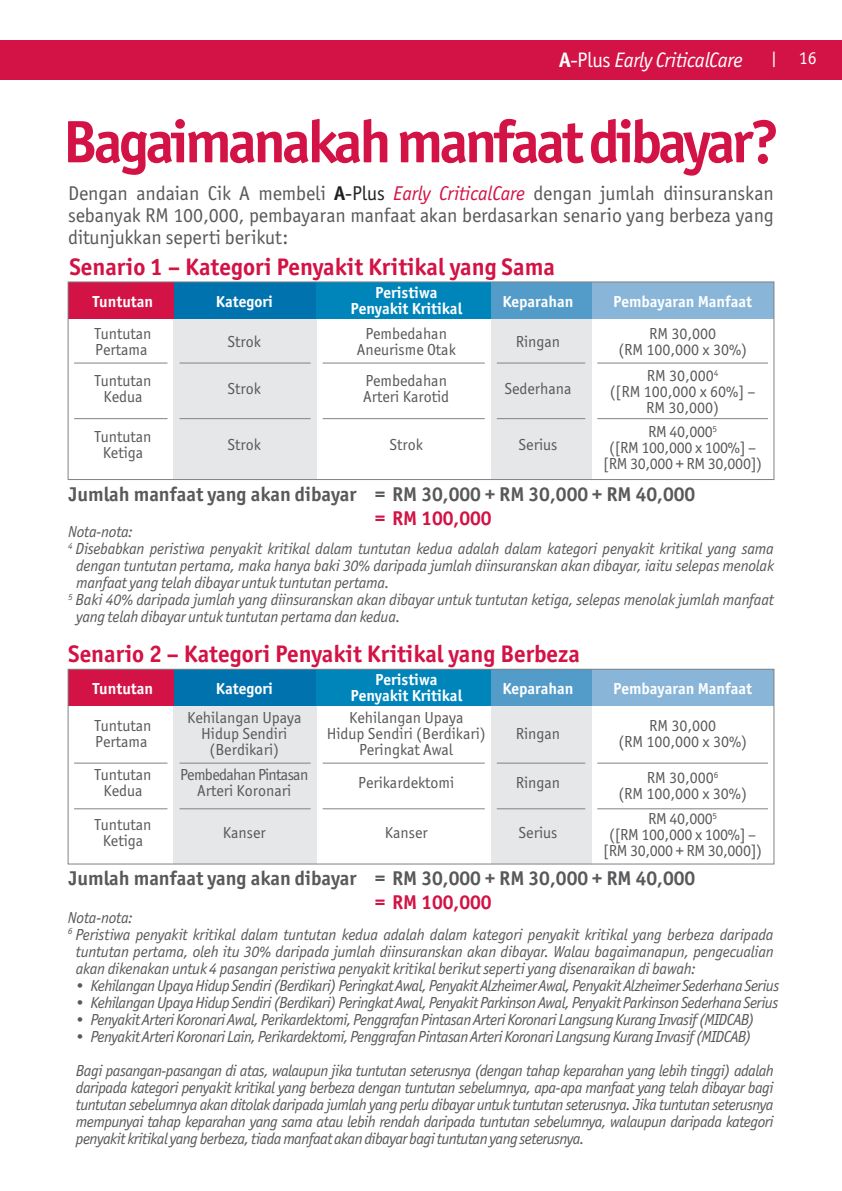
<style>
.page{position:relative;width:842px;height:1191px;background:#fff}
.page>*{position:absolute;margin:0;border:0;box-sizing:border-box;transform-origin:0 0}
.t1{font:700 60px "Officina Sans ITC Pro";letter-spacing:-.06em;color:#d31245}
.t2{font:700 24px "Officina Sans ITC Pro";color:#d31245}
.t3{font:italic 21px "Officina Sans ITC Pro";letter-spacing:-.02em;color:#fff}
.t4{font:20px/22px "Officina Sans ITC Pro";letter-spacing:-.005em;color:#58595b;text-align:justify}
.t5{font:700 20px/24px "Officina Sans ITC Pro";color:#58595b}
.t6{font:18px "Officina Sans ITC Pro";color:#fff}
.t7{font:italic 16px/17px "Officina Sans ITC Pro";letter-spacing:-.02em;color:#58595b}
.t8{font:16px/16px "Officina Sans ITC Pro";color:#58595b;text-align:center}
.t9{font:700 16px/16px "Officina Sans ITC Pro";color:#fff;text-align:center}
.t10{font:16px/16px "Officina Sans ITC Pro";letter-spacing:-.02em;color:#58595b;text-align:center}
.t11{font:16px/16px "Officina Sans ITC Pro";letter-spacing:-.04em;color:#58595b;text-align:center}
.s1{font-weight:700;font-style:normal}
.s2{font-style:normal}
.s3{font-weight:700;color:#231f20}
.s4{color:#231f20}
.s5{font-style:italic;color:#d31245}
.s6{color:#d31245}
</style>
<div class="page">
<div style="left:0;top:40px;width:842px;height:39px;background:#d31245"></div>
<div style="left:174px;top:319px;width:143px;height:160px;background:#e6e7e8"></div>
<div style="left:491px;top:319px;width:100px;height:160px;background:#e6e7e8"></div>
<div style="left:174px;top:282px;width:143px;height:37px;background:#0073ae"></div>
<div style="left:317px;top:282px;width:174px;height:37px;background:#0085bb"></div>
<div style="left:591px;top:282px;width:183px;height:37px;background:#88b5d8"></div>
<div style="left:491px;top:282px;width:100px;height:37px;background:#539bc9"></div>
<div style="left:68px;top:282px;width:106px;height:37px;background:#d31245"></div>
<div style="left:68px;top:281px;width:706px;height:199px;border:1px solid #808285"></div>
<hr style="left:74px;top:362px;width:94px;height:1px;background:#808285">
<hr style="left:180px;top:362px;width:131px;height:1px;background:#808285">
<hr style="left:323px;top:362px;width:162px;height:1px;background:#808285">
<hr style="left:497px;top:362px;width:88px;height:1px;background:#808285">
<hr style="left:597px;top:362px;width:171px;height:1px;background:#808285">
<hr style="left:74px;top:418px;width:94px;height:1px;background:#808285">
<hr style="left:180px;top:418px;width:131px;height:1px;background:#808285">
<hr style="left:323px;top:418px;width:162px;height:1px;background:#808285">
<hr style="left:497px;top:418px;width:88px;height:1px;background:#808285">
<hr style="left:597px;top:418px;width:171px;height:1px;background:#808285">
<div style="left:174px;top:706px;width:143px;height:158px;background:#e6e7e8"></div>
<div style="left:491px;top:706px;width:100px;height:158px;background:#e6e7e8"></div>
<div style="left:174px;top:669px;width:143px;height:37px;background:#0073ae"></div>
<div style="left:317px;top:669px;width:174px;height:37px;background:#0085bb"></div>
<div style="left:591px;top:669px;width:183px;height:37px;background:#88b5d8"></div>
<div style="left:491px;top:669px;width:100px;height:37px;background:#539bc9"></div>
<div style="left:68px;top:669px;width:106px;height:37px;background:#d31245"></div>
<div style="left:68px;top:669px;width:706px;height:195px;border:1px solid #808285"></div>
<hr style="left:74px;top:762px;width:94px;height:1px;background:#808285">
<hr style="left:180px;top:762px;width:131px;height:1px;background:#808285">
<hr style="left:323px;top:762px;width:162px;height:1px;background:#808285">
<hr style="left:497px;top:762px;width:88px;height:1px;background:#808285">
<hr style="left:597px;top:762px;width:171px;height:1px;background:#808285">
<hr style="left:74px;top:808px;width:94px;height:1px;background:#808285">
<hr style="left:180px;top:808px;width:131px;height:1px;background:#808285">
<hr style="left:323px;top:808px;width:162px;height:1px;background:#808285">
<hr style="left:497px;top:808px;width:88px;height:1px;background:#808285">
<hr style="left:597px;top:808px;width:171px;height:1px;background:#808285">
<p class="t3" style="left:559px;top:47px;width:185px"><span class="s1">A</span><span class="s2">-Plus</span> Early CriticalCare</p>
<p class="t6" style="left:799px;top:48px;width:19px">16</p>
<p class="t1" style="left:63px;top:105px;width:718px">Bagaimanakah manfaat dibayar?</p>
<p class="t4" style="left:68px;top:182px;width:707px">Dengan andaian Cik A membeli <span class="s3">A</span><span class="s4">-Plus</span> <span class="s5">Early CriticalCare</span> dengan jumlah diinsuranskan sebanyak RM 100,000, pembayaran manfaat akan berdasarkan senario yang berbeza yang ditunjukkan seperti berikut:</p>
<p class="t2" style="left:69px;top:252px;width:487px">Senario 1 – Kategori Penyakit Kritikal yang Sama</p>
<p class="t9" style="left:216px;top:293px;width:58px">Kategori</p>
<p class="t9" style="left:350px;top:284px;width:113px">Peristiwa<br>Penyakit Kritikal</p>
<p class="t9" style="left:93px;top:293px;width:62px">Tuntutan</p>
<p class="t9" style="left:502px;top:293px;width:73px">Keparahan</p>
<p class="t9" style="left:613px;top:293px;width:141px">Pembayaran Manfaat</p>
<p class="t8" style="left:94px;top:325px;width:59px;text-align:left">Tuntutan<br>Pertama</p>
<p class="t8" style="left:228px;top:333px;width:35px">Strok</p>
<p class="t8" style="left:357px;top:325px;width:100px">Pembedahan<br>Aneurisme Otak</p>
<p class="t8" style="left:516px;top:333px;width:46px">Ringan</p>
<p class="t8" style="left:618px;top:325px;width:130px">RM 30,000<br>(RM 100,000 x 30%)</p>
<p class="t8" style="left:94px;top:373px;width:59px">Tuntutan<br>Kedua</p>
<p class="t8" style="left:228px;top:381px;width:35px">Strok</p>
<p class="t8" style="left:363px;top:373px;width:87px;text-align:left">Pembedahan<br>Arteri Karotid</p>
<p class="t8" style="left:504px;top:381px;width:69px">Sederhana</p>
<p class="t8" style="left:610px;top:367px;width:147px">RM 30,000<sup>4<br></sup>([RM 100,000 x 60%] –<br>RM 30,000)</p>
<p class="t8" style="left:94px;top:429px;width:59px">Tuntutan<br>Ketiga</p>
<p class="t8" style="left:228px;top:437px;width:35px">Strok</p>
<p class="t8" style="left:390px;top:437px;width:35px">Strok</p>
<p class="t8" style="left:519px;top:437px;width:40px">Serius</p>
<p class="t10" style="left:603px;top:423px;width:161px">RM 40,000<sup>5<br></sup>([RM 100,000 x 100%] – [RM 30,000 + RM 30,000])</p>
<p class="t5" style="left:375px;top:482px;width:322px;text-indent:-306px">Jumlah manfaat yang akan dibayar = RM 30,000 + RM 30,000 + RM 40,000 <span class="s6">= RM 100,000</span></p>
<p class="t7" style="left:68px;top:523px;width:66px">Nota-nota:</p>
<p class="t7" style="left:68px;top:540px;width:707px"><sup>4</sup> Disebabkan peristiwa penyakit kritikal dalam tuntutan kedua adalah dalam kategori penyakit kritikal yang sama</p>
<p class="t7" style="left:76px;top:557px;width:699px">dengan tuntutan pertama, maka hanya baki 30% daripada jumlah diinsuranskan akan dibayar, iaitu selepas menolak</p>
<p class="t7" style="left:76px;top:574px;width:315px">manfaat yang telah dibayar untuk tuntutan pertama.</p>
<p class="t7" style="left:68px;top:591px;width:707px"><sup>5</sup> Baki 40% daripada jumlah yang diinsuranskan akan dibayar untuk tuntutan ketiga, selepas menolak jumlah manfaat</p>
<p class="t7" style="left:76px;top:608px;width:326px">yang telah dibayar untuk tuntutan pertama dan kedua.</p>
<p class="t2" style="left:68px;top:638px;width:513px">Senario 2 – Kategori Penyakit Kritikal yang Berbeza</p>
<p class="t9" style="left:216px;top:680px;width:58px">Kategori</p>
<p class="t9" style="left:350px;top:671px;width:113px">Peristiwa<br>Penyakit Kritikal</p>
<p class="t9" style="left:93px;top:680px;width:62px">Tuntutan</p>
<p class="t9" style="left:502px;top:680px;width:73px">Keparahan</p>
<p class="t9" style="left:613px;top:680px;width:141px">Pembayaran Manfaat</p>
<p class="t8" style="left:94px;top:717px;width:59px;text-align:left">Tuntutan<br>Pertama</p>
<p class="t8" style="left:187px;top:709px;width:116px">Kehilangan Upaya<br>Hidup Sendiri (Berdikari)</p>
<p class="t8" style="left:327px;top:709px;width:161px">Kehilangan Upaya<br>Hidup Sendiri (Berdikari)<br>Peringkat Awal</p>
<p class="t8" style="left:516px;top:725px;width:46px">Ringan</p>
<p class="t8" style="left:618px;top:717px;width:130px">RM 30,000<br>(RM 100,000 x 30%)</p>
<p class="t8" style="left:94px;top:767px;width:59px">Tuntutan<br>Kedua</p>
<p class="t11" style="left:180px;top:767px;width:130px">Pembedahan Pintasan<br>Arteri Koronari</p>
<p class="t8" style="left:358px;top:775px;width:97px">Perikardektomi</p>
<p class="t8" style="left:516px;top:775px;width:46px">Ringan</p>
<p class="t8" style="left:618px;top:769px;width:130px">RM 30,000<sup>6<br></sup>(RM 100,000 x 30%)</p>
<p class="t8" style="left:94px;top:816px;width:59px">Tuntutan<br>Ketiga</p>
<p class="t8" style="left:223px;top:824px;width:44px">Kanser</p>
<p class="t8" style="left:385px;top:824px;width:44px">Kanser</p>
<p class="t8" style="left:519px;top:824px;width:40px">Serius</p>
<p class="t10" style="left:603px;top:811px;width:161px">RM 40,000<sup>5<br></sup>([RM 100,000 x 100%] – [RM 30,000 + RM 30,000])</p>
<p class="t5" style="left:375px;top:866px;width:322px;text-indent:-306px">Jumlah manfaat yang akan dibayar = RM 30,000 + RM 30,000 + RM 40,000 <span class="s6">= RM 100,000</span></p>
<p class="t7" style="left:68px;top:908px;width:66px">Nota-nota:</p>
<p class="t7" style="left:68px;top:925px;width:707px"><sup>6</sup> Peristiwa penyakit kritikal dalam tuntutan kedua adalah dalam kategori penyakit kritikal yang berbeza daripada</p>
<p class="t7" style="left:76px;top:942px;width:699px">tuntutan pertama, oleh itu 30% daripada jumlah diinsuranskan akan dibayar. Walau bagaimanapun, pengecualian</p>
<p class="t7" style="left:76px;top:959px;width:621px">akan dikenakan untuk 4 pasangan peristiwa penyakit kritikal berikut seperti yang disenaraikan di bawah:</p>
<p class="t7" style="left:76px;top:976px;width:705px">• Kehilangan Upaya Hidup Sendiri (Berdikari) Peringkat Awal, Penyakit Alzheimer Awal, Penyakit Alzheimer Sederhana Serius</p>
<p class="t7" style="left:76px;top:993px;width:704px">• Kehilangan Upaya Hidup Sendiri (Berdikari) Peringkat Awal, Penyakit Parkinson Awal, Penyakit Parkinson Sederhana Serius</p>
<p class="t7" style="left:76px;top:1010px;width:680px">• Penyakit Arteri Koronari Awal, Perikardektomi, Penggrafan Pintasan Arteri Koronari Langsung Kurang Invasif (MIDCAB)</p>
<p class="t7" style="left:76px;top:1019px;width:699px;line-height:34px">• Penyakit Arteri Koronari Lain, Perikardektomi, Penggrafan Pintasan Arteri Koronari Langsung Kurang Invasif (MIDCAB)<br>Bagi pasangan-pasangan di atas, walaupun jika tuntutan seterusnya (dengan tahap keparahan yang lebih tinggi) adalah</p>
<p class="t7" style="left:76px;top:1078px;width:699px;text-align:justify">daripada kategori penyakit kritikal yang berbeza dengan tuntutan sebelumnya, apa-apa manfaat yang telah dibayar bagi tuntutan sebelumnya akan ditolak daripada jumlah yang perlu dibayar untuk tuntutan seterusnya. Jika tuntutan seterusnya mempunyai tahap keparahan yang sama atau lebih rendah daripada tuntutan sebelumnya, walaupun daripada kategori penyakit kritikal yang berbeza, tiada manfaat akan dibayar bagi tuntutan yang seterusnya.</p>
</div>
